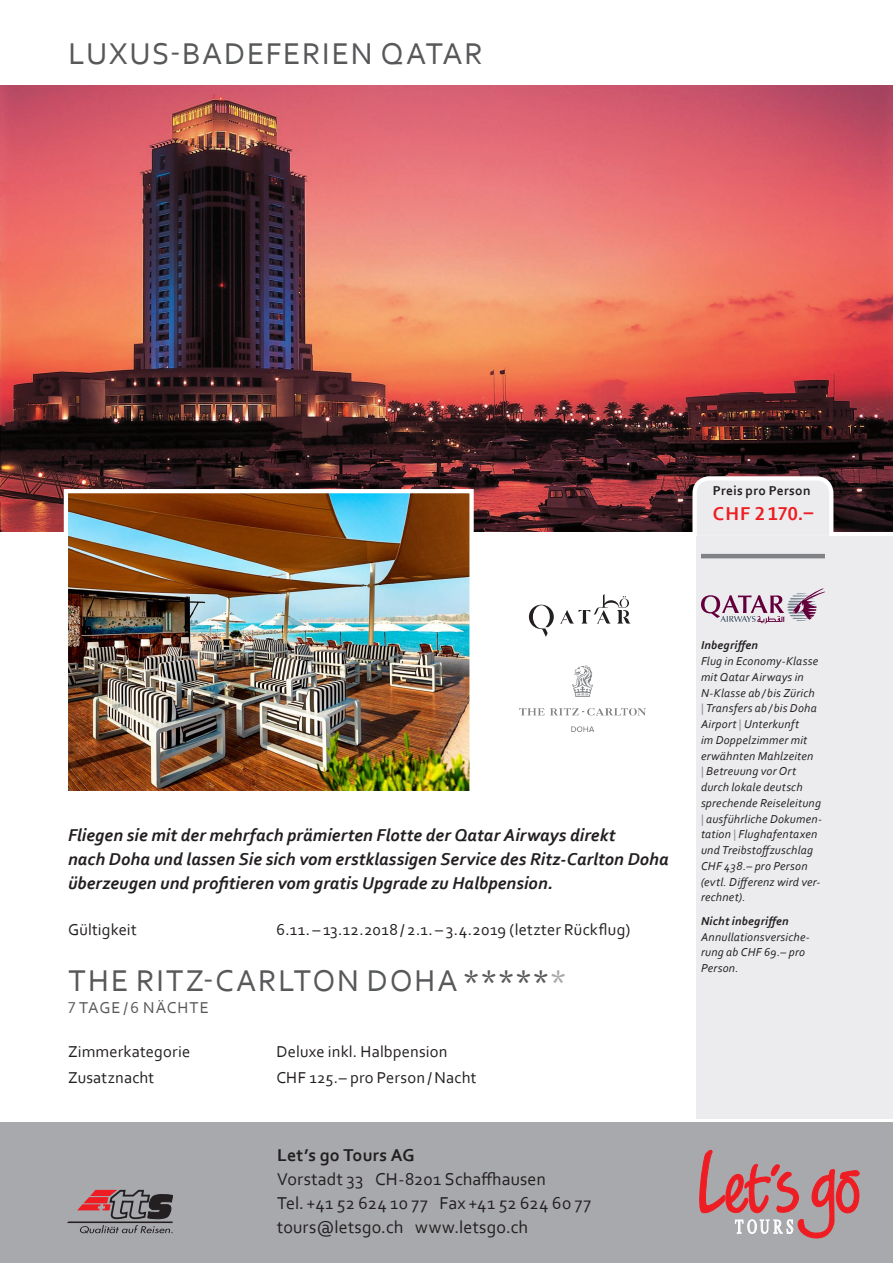
<style>
.page{position:relative;width:893px;height:1263px;background:#fff}
.page>*{position:absolute;margin:0;border:0;box-sizing:border-box;transform-origin:0 0}
.t1{font:31.5px "Corbel";letter-spacing:.055em;color:#57585a}
.t2{font:700 19.5px "Corbel";letter-spacing:.035em;color:#ee1d23}
.t3{font:italic 700 18px/24px "Corbel";letter-spacing:.005em;color:#231f20}
.t4{font:18px/24px "Corbel";letter-spacing:.01em;color:#231f20}
.t5{font:700 18px "Corbel";letter-spacing:.01em;color:#231f20}
.t6{font:16.5px "Corbel";letter-spacing:.01em;color:#231f20}
.t7{font:16.5px "Corbel";letter-spacing:.06em;color:#57585a}
.t8{font:700 13.5px "Corbel";letter-spacing:.025em;color:#231f20}
.t9{font:italic 12px/15.8px "Corbel";letter-spacing:.02em;color:#231f20}
.t10{font:italic 700 12px "Corbel";letter-spacing:.02em;color:#231f20}
.s1{color:#a8a9ad}
.s2{color:#808285}
</style>
<div class="page">
<img style="left:0;top:85px;width:893px;height:446px">
<div style="left:0;top:1123px;width:893px;height:140px;background:#a8a9ad"></div>
<svg style="left:690px;top:474px;width:146px;height:68px;background:#e0dddf"></svg>
<img style="left:62px;top:487px;width:414px;height:304px">
<div style="left:697px;top:536px;width:196px;height:582px;background:#ececee"></div>
<hr style="left:701px;top:554px;width:124px;height:4px;background:#808285">
<svg style="left:701px;top:588px;width:124px;height:35px"></svg>
<svg style="left:529px;top:594px;width:102px;height:43px"></svg>
<img style="left:520px;top:666px;width:125px;height:65px">
<svg style="left:67px;top:1190px;width:106px;height:43px"></svg>
<svg style="left:699px;top:1149px;width:161px;height:90px"></svg>
<h1 class="t1" style="left:69px;top:34px;width:416px">LUXUS-BADEFERIEN QATAR</h1>
<p class="t8" style="left:713px;top:482px;width:99px">Preis pro Person</p>
<h2 class="t2" style="left:713px;top:501px;width:102px">CHF 2 170.–</h2>
<h3 class="t3" style="left:68px;top:822px;width:602px">Fliegen sie mit der mehrfach prämierten Flotte der Qatar Airways direkt<br>nach Doha und lassen Sie sich vom erstklassigen Service des Ritz-Carlton Doha überzeugen und profitieren vom gratis Upgrade zu Halbpension.</h3>
<h3 class="t6" style="left:68px;top:919px;width:70px">Gültigkeit</h3>
<h3 class="t6" style="left:276px;top:919px;width:356px">6.11. – 13.12.2018 / 2.1. – 3.4.2019 (letzter Rückflug)</h3>
<h1 class="t1" style="left:69px;top:961px;width:500px">THE RITZ-CARLTON DOHA *****<span class="s1">*</span></h1>
<h3 class="t7" style="left:68px;top:997px;width:142px">7 TAGE/6 NÄCHTE</h3>
<h3 class="t6" style="left:68px;top:1041px;width:124px">Zimmerkategorie</h3>
<h3 class="t6" style="left:276px;top:1041px;width:173px">Deluxe inkl. Halbpension</h3>
<h3 class="t6" style="left:68px;top:1068px;width:88px">Zusatznacht</h3>
<h3 class="t6" style="left:276px;top:1068px;width:202px">CHF 125.– pro Person /Nacht</h3>
<h3 class="t5" style="left:277px;top:1144px;width:139px">Let’s go Tours AG</h3>
<h3 class="t4" style="left:277px;top:1167px;width:315px">Vorstadt 33 CH-8201 Schaffhausen<br>Tel. +41 52 624 10 77 Fax +41 52 624 60 77 tours@letsgo.ch www.letsgo.ch</h3>
<p class="t10" style="left:701px;top:638px;width:58px">Inbegriffen</p>
<p class="t9" style="left:701px;top:653px;width:123px">Flug in Economy-Klasse mit Qatar Airways in<br>N-Klasse ab / bis Zürich<br><span class="s2">|</span> Transfers ab / bis Doha<br>Airport <span class="s2">|</span> Unterkunft<br>im Doppelzimmer mit erwähnten Mahlzeiten<br><span class="s2">|</span> Betreuung vor Ort durch lokale deutsch sprechende Reiseleitung <span class="s2">|</span> ausführliche Dokumen&shy;tation <span class="s2">|</span> Flughafentaxen und Treibstoffzuschlag<br>CHF 438.– pro Person (evtl. Differenz wird ver&shy;rechnet).</p>
<p class="t10" style="left:701px;top:913px;width:89px">Nicht inbegriffen</p>
<p class="t9" style="left:701px;top:928px;width:110px">Annullationsversiche&shy;rung ab CHF 69.– pro<br>Person.</p>
</div>
